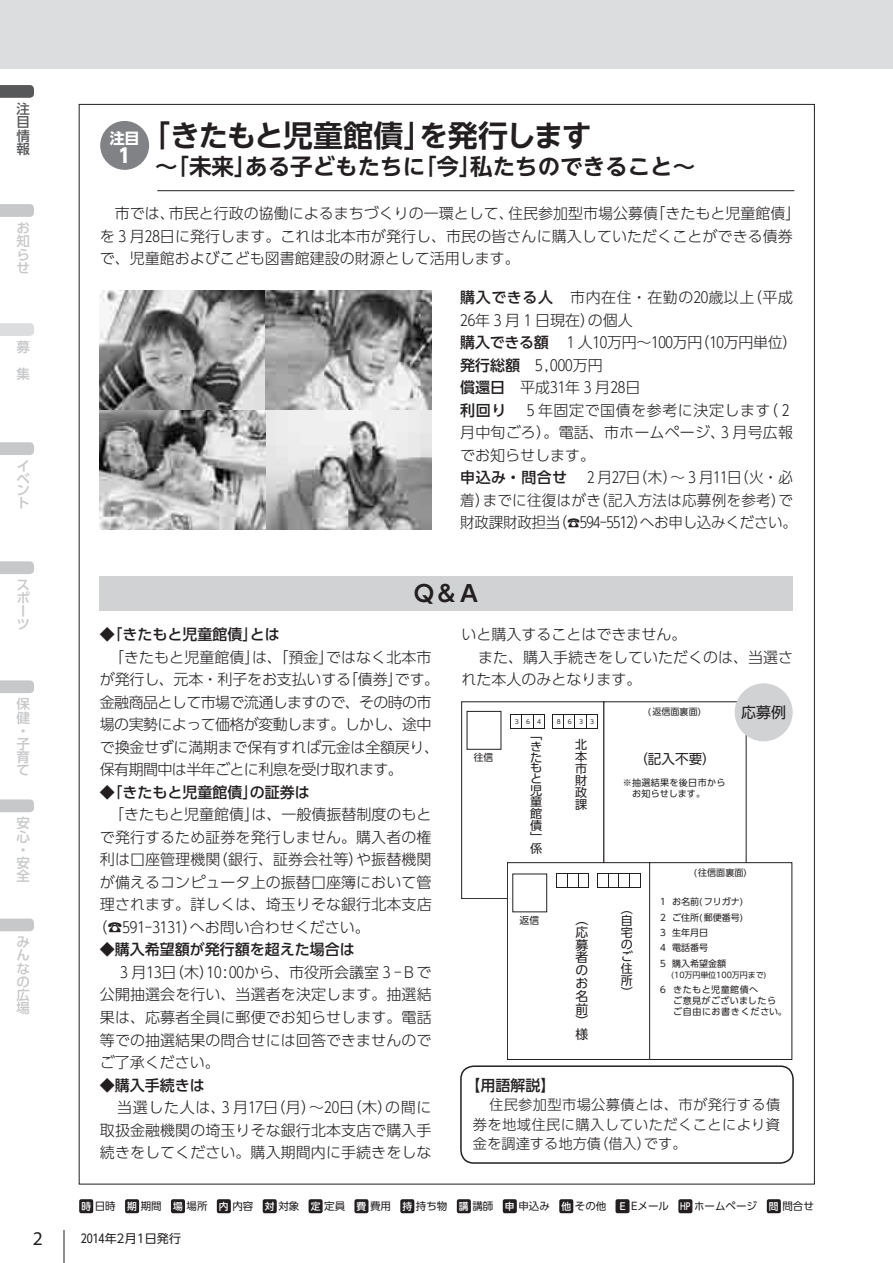
<style>
.page{position:relative;width:893px;height:1263px;background:#fff}
.page>*{position:absolute;margin:0;border:0;box-sizing:border-box;transform-origin:0 0}
.t1{font:700 30px "UD Shin Go NT Pro De";letter-spacing:-.045em;color:#231f20}
.t2{font:700 22.5px "UD Shin Go NT Pro De";color:#231f20}
.t3{font:700 22.5px "UD Shin Go Pro De";color:#231f20}
.t4{font:19.5px "Myriad Pro";color:#231f20}
.t5{font:700 19.5px "UD Shin Go Pro";color:#fff}
.t6{font:300 15px/22.5px "UD Shin Go Pro";color:#231f20;text-align:justify}
.t7{font:300 15px/22.5px "UD Shin Go Pro";letter-spacing:-.04em;color:#231f20}
.t8{font:300 15px/22.5px "UD Shin Go Pro";letter-spacing:-.02em;color:#231f20}
.t9{font:500 15px "UD Shin Go Pro";color:#231f20}
.t10{font:15px "UD Shin Go Pro";color:#231f20}
.t11{font:700 15px "UD Shin Go Pro";color:#fff}
.t12{font:300 14.25px/19.5px "UD Shin Go Pro";letter-spacing:.025em;color:#231f20;text-align:justify}
.t13{font:500 13.5px/13.2px "UD Shin Go Pro";color:#c7c8ca}
.t14{font:13.5px "UD Shin Go Pro";color:#231f20}
.t15{font:500 13.5px/13.5px "UD Shin Go Pro";color:#57585a;text-align:justify}
.t16{font:12.75px/12.8px "UD Shin Go Pro";color:#231f20;text-align:justify}
.t17{font:12px/12px "UD Shin Go Pro";letter-spacing:-.005em;color:#231f20;text-align:justify}
.t18{font:11.85px/11.4px "UD Shin Go Pro";color:#231f20;text-align:justify}
.t19{font:10.5px "UD Shin Go Pro";color:#231f20}
.t20{font:9.75px "UD Shin Go Pro";color:#231f20}
.t21{font:9px/15.3px "UD Shin Go Pro";color:#231f20}
.t22{font:9px/10.8px "UD Shin Go Pro";letter-spacing:.03em;color:#231f20}
.t23{font:9px/10.8px "UD Shin Go Pro";letter-spacing:.05em;color:#231f20}
.t24{font:7.95px "UD Shin Go Pro";color:#231f20}
.t25{font:6px "UD Shin Go Pro";letter-spacing:1.175em;color:#231f20}
.s1{font-weight:500}
.s2{font-size:13.5px}
.s3{font-weight:500;font-size:9.75px;color:#fff}
</style>
<div class="page">
<div style="left:0;top:0;width:893px;height:69px;background:#dcdddf"></div>
<svg style="left:0;top:85px;width:34px;height:13px"></svg>
<svg style="left:0;top:204px;width:34px;height:13px"></svg>
<svg style="left:0;top:323px;width:34px;height:13px"></svg>
<svg style="left:0;top:442px;width:34px;height:13px"></svg>
<svg style="left:0;top:561px;width:34px;height:13px"></svg>
<svg style="left:0;top:680px;width:34px;height:13px"></svg>
<svg style="left:0;top:799px;width:34px;height:13px"></svg>
<svg style="left:0;top:918px;width:34px;height:13px"></svg>
<div style="left:79px;top:1199px;width:14px;height:14px;background:#231f20;border-radius:2px"></div>
<div style="left:125px;top:1199px;width:14px;height:14px;background:#231f20;border-radius:2px"></div>
<div style="left:171px;top:1199px;width:14px;height:14px;background:#231f20;border-radius:2px"></div>
<div style="left:217px;top:1199px;width:14px;height:14px;background:#231f20;border-radius:2px"></div>
<div style="left:263px;top:1199px;width:14px;height:14px;background:#231f20;border-radius:2px"></div>
<div style="left:309px;top:1199px;width:14px;height:14px;background:#231f20;border-radius:2px"></div>
<div style="left:354px;top:1199px;width:14px;height:14px;background:#231f20;border-radius:2px"></div>
<div style="left:400px;top:1199px;width:14px;height:14px;background:#231f20;border-radius:2px"></div>
<div style="left:457px;top:1199px;width:14px;height:14px;background:#231f20;border-radius:2px"></div>
<div style="left:503px;top:1199px;width:14px;height:14px;background:#231f20;border-radius:2px"></div>
<div style="left:615px;top:1199px;width:15px;height:14px;background:#231f20;border-radius:2px"></div>
<div style="left:678px;top:1199px;width:14px;height:14px;background:#231f20;border-radius:2px"></div>
<div style="left:767px;top:1199px;width:14px;height:14px;background:#231f20;border-radius:2px"></div>
<div style="left:559px;top:1199px;width:14px;height:14px;background:#231f20;border-radius:2px"></div>
<div style="left:79px;top:104px;width:736px;height:1080px;background:#fff;border:1px solid #231f20"></div>
<hr style="left:64px;top:1230px;width:1px;height:33px;background:#231f20">
<div style="left:100px;top:576px;width:693px;height:34px;background:#d1d2d4"></div>
<div style="left:460px;top:1065px;width:334px;height:99px;border:2px solid #231f20;border-radius:13px"></div>
<div style="left:461px;top:701px;width:143px;height:198px;border:1px solid #231f20"></div>
<svg style="left:511px;top:714px;width:34px;height:15px"></svg>
<svg style="left:552px;top:714px;width:46px;height:15px"></svg>
<div style="left:507px;top:863px;width:143px;height:196px;background:#fff"></div>
<div style="left:507px;top:863px;width:143px;height:197px;border:1px solid #231f20"></div>
<div style="left:649px;top:863px;width:143px;height:197px;border:1px solid #231f20"></div>
<svg style="left:556px;top:873px;width:33px;height:15px"></svg>
<svg style="left:597px;top:873px;width:44px;height:15px"></svg>
<div style="left:735px;top:683px;width:58px;height:58px;background:#d1d2d4;border-radius:50%"></div>
<img style="left:100px;top:290px;width:332px;height:240px">
<hr style="left:157px;top:190px;width:637px;height:1px;background:#231f20">
<div style="left:100px;top:121px;width:49px;height:49px;background:#808285;border-radius:50%"></div>
<p class="t15" style="left:17px;top:102px;width:15px">注目情報</p>
<p class="t13" style="left:17px;top:221px;width:14px;text-align:justify">お知らせ</p>
<p class="t13" style="left:17px;top:333px;width:15px;line-height:27px">募集</p>
<p class="t13" style="left:17px;top:459px;width:15px">イベ</p>
<p class="t13" style="left:17px;top:483px;width:14px">ント</p>
<p class="t13" style="left:17px;top:578px;width:15px">スポーツ</p>
<p class="t13" style="left:17px;top:697px;width:15px">保健・子育て</p>
<p class="t13" style="left:17px;top:816px;width:15px">安心・安全</p>
<p class="t13" style="left:17px;top:935px;width:15px;text-align:justify">みんなの広場</p>
<p class="t11" style="left:110px;top:126px;width:31px">注目</p>
<p class="t5" style="left:118px;top:140px;width:14px">1</p>
<p class="t1" style="left:140px;top:111px;width:453px">「きたもと児童館債」を発行します</p>
<p class="t2" style="left:155px;top:148px;width:541px">～「未来」ある子どもたちに「今」私たちのできること～</p>
<p class="t6" style="left:100px;top:202px;width:702px;text-align:left;text-indent:15px">市では、市民と行政の協働によるまちづくりの一環として、住民参加型市場公募債「きたもと児童館債」を₃月28日に発行します。これは北本市が発行し、市民の皆さんに購入していただくことができる債券で、児童館およびこども図書館建設の財源として活用します。</p>
<p class="t6" style="left:460px;top:286px;width:334px"><span class="s1">購入できる人</span> 市内在住・在勤の20歳以上（平成<br>26年₃月₁日現在）の個人</p>
<p class="t8" style="left:460px;top:331px;width:339px"><span class="s1">購入できる額</span> ₁人10万円～100万円（10万円単位）</p>
<p class="t6" style="left:460px;top:353px;width:144px"><span class="s1">発行総額</span> ５,000万円</p>
<p class="t6" style="left:460px;top:376px;width:181px"><span class="s1">償還日</span> 平成31年₃月28日</p>
<p class="t6" style="left:460px;top:398px;width:334px"><span class="s1">利回り</span> ₅年固定で国債を参考に決定します( ₂月中旬ごろ) 。電話、市ホームページ、₃月号広報でお知らせします。</p>
<p class="t8" style="left:460px;top:466px;width:338px"><span class="s1">申込み・問合せ</span> ₂月27日(木) ～₃月11日(火・必着) までに往復はがき(記入方法は応募例を参考) で財政課財政担当（<span class="s2">☎</span>594-5512）へお申し込みください。</p>
<p class="t3" style="left:413px;top:575px;width:69px">Ｑ＆Ａ</p>
<p class="t9" style="left:100px;top:623px;width:182px">◆「きたもと児童館債」とは</p>
<p class="t7" style="left:100px;top:645px;width:341px;text-indent:9px">「きたもと児童館債」は、「預金」ではなく北本市が発行し、元本・利子をお支払いする「債券」です。金融商品として市場で流通しますので、その時の市場の実勢によって価格が変動します。しかし、途中で換金せずに満期まで保有すれば元金は全額戻り、保有期間中は半年ごとに利息を受け取れます。</p>
<p class="t9" style="left:100px;top:780px;width:212px">◆「きたもと児童館債」の証券は</p>
<p class="t6" style="left:109px;top:803px;width:324px">「きたもと児童館債」は、一般債振替制度のもと</p>
<p class="t6" style="left:100px;top:825px;width:333px">で発行するため証券を発行しません。購入者の権</p>
<p class="t6" style="left:100px;top:848px;width:333px">利は口座管理機関（銀行、証券会社等）や振替機関</p>
<p class="t6" style="left:100px;top:870px;width:333px">が備えるコンピュータ上の振替口座簿において管</p>
<p class="t6" style="left:100px;top:893px;width:333px">理されます。詳しくは、埼玉りそな銀行北本支店</p>
<p class="t6" style="left:92px;top:915px;width:279px">（☎591-3131）へお問い合わせください。</p>
<p class="t9" style="left:100px;top:938px;width:257px">◆購入希望額が発行額を超えた場合は</p>
<p class="t6" style="left:100px;top:960px;width:333px;text-indent:17px">₃月13日(木) 10：00から、市役所会議室₃－Ｂで公開抽選会を行い、当選者を決定します。抽選結果は、応募者全員に郵便でお知らせします。電話等での抽選結果の問合せには回答できませんのでご了承ください。</p>
<p class="t9" style="left:100px;top:1073px;width:106px">◆購入手続きは</p>
<p class="t6" style="left:100px;top:1095px;width:333px;text-indent:17px">当選した人は、₃月17日(月) ～20日(木) の間に取扱金融機関の埼玉りそな銀行北本支店で購入手続きをしてください。購入期間内に手続きをしな</p>
<p class="t6" style="left:461px;top:623px;width:226px">いと購入することはできません。</p>
<p class="t6" style="left:461px;top:645px;width:333px;text-indent:17px">また、購入手続きをしていただくのは、当選された本人のみとなります。</p>
<p class="t20" style="left:474px;top:750px;width:21px">往信</p>
<p class="t25" style="left:515px;top:716px;width:28px">364</p>
<p class="t25" style="left:557px;top:716px;width:39px">8633</p>
<p class="t18" style="left:530px;top:729px;width:13px">「きたもと児童館債」係</p>
<p class="t17" style="left:575px;top:738px;width:13px">北本市財政課</p>
<p class="t20" style="left:520px;top:912px;width:21px">返信</p>
<p class="t16" style="left:575px;top:912px;width:14px">（応募者のお名前）様</p>
<p class="t22" style="left:648px;top:706px;width:55px">(返信面裏面)</p>
<p class="t14" style="left:634px;top:748px;width:83px">（記入不要）</p>
<p class="t22" style="left:623px;top:777px;width:104px">※抽選結果を後日市から　お知らせします。</p>
<p class="t10" style="left:741px;top:700px;width:46px">応募例</p>
<p class="t17" style="left:621px;top:902px;width:14px;text-align:left">（自宅のご住所）</p>
<p class="t22" style="left:694px;top:867px;width:55px">(往信面裏面)</p>
<p class="t21" style="left:658px;top:894px;width:86px">１お名前(フリガナ)<br>２ご住所(郵便番号)<br>３生年月日<br>４電話番号</p>
<p class="t23" style="left:673px;top:984px;width:115px;text-indent:-15px">６ きたもと児童館債へ<br>ご意見がございましたらご自由にお書きください。</p>
<p class="t21" style="left:658px;top:955px;width:69px">５購入希望金額</p>
<p class="t24" style="left:671px;top:968px;width:97px">(10万円単位100万円まで)</p>
<p class="t9" style="left:465px;top:1073px;width:91px">【用語解説】</p>
<p class="t12" style="left:473px;top:1094px;width:309px;text-indent:16px">住民参加型市場公募債とは、市が発行する債券を地域住民に購入していただくことにより資金を調達する地方債(借入) です。</p>
<p class="t19" style="left:81px;top:1198px;width:36px"><span class="s3">時</span>日時</p>
<p class="t19" style="left:127px;top:1198px;width:36px"><span class="s3">期</span>期間</p>
<p class="t19" style="left:173px;top:1198px;width:36px"><span class="s3">場</span>場所</p>
<p class="t19" style="left:219px;top:1198px;width:36px"><span class="s3">内</span>内容</p>
<p class="t19" style="left:265px;top:1198px;width:36px"><span class="s3">対</span>対象</p>
<p class="t19" style="left:311px;top:1198px;width:36px"><span class="s3">定</span>定員</p>
<p class="t19" style="left:357px;top:1198px;width:36px"><span class="s3">費</span>費用</p>
<p class="t19" style="left:402px;top:1198px;width:46px"><span class="s3">持</span>持ち物</p>
<p class="t19" style="left:459px;top:1198px;width:36px"><span class="s3">講</span>講師</p>
<p class="t19" style="left:505px;top:1198px;width:46px"><span class="s3">申</span>申込み</p>
<p class="t19" style="left:561px;top:1198px;width:46px"><span class="s3">他</span>その他</p>
<p class="t19" style="left:618px;top:1198px;width:53px"><span class="s3">Ｅ</span> Eメール</p>
<p class="t19" style="left:680px;top:1198px;width:78px"><span class="s3">HP</span> ホームページ</p>
<p class="t19" style="left:769px;top:1198px;width:46px"><span class="s3">問</span>問合せ</p>
<p class="t4" style="left:33px;top:1226px;width:12px">2</p>
<p class="t17" style="left:81px;top:1232px;width:102px">2014年2月１日発行</p>
</div>
